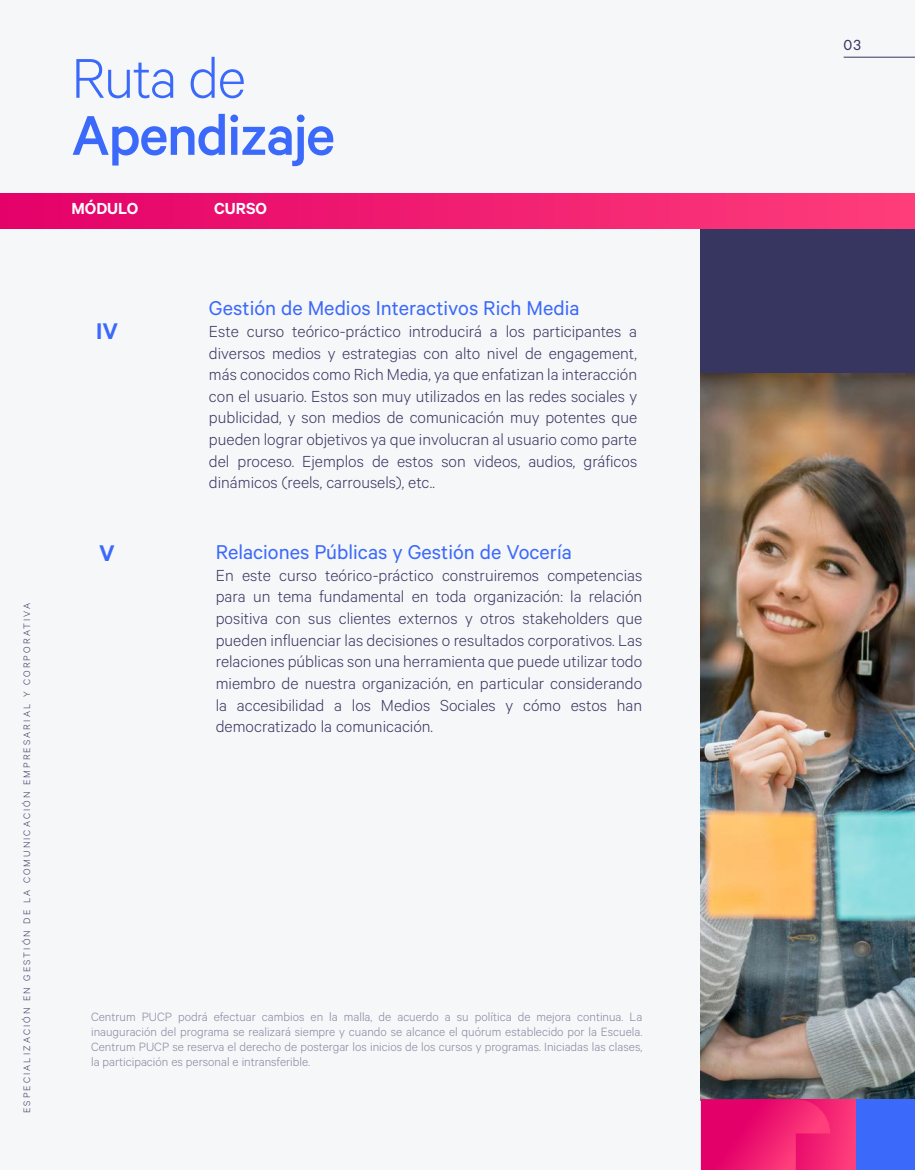
<style>
.page{position:relative;width:915px;height:1170px;background:#fff}
.page>*{position:absolute;margin:0;border:0;box-sizing:border-box;transform-origin:0 0}
.t1{font:500 63px "Calibre";letter-spacing:-.025em;color:#3b69fa}
.t2{font:300 63px "Calibre";letter-spacing:-.025em;color:#3b69fa}
.t3{font:600 25.5px "Calibre";color:#3b69fa}
.t4{font:22.5px "Calibre";color:#3b69fa}
.t5{font:300 18px/21.6px "Calibre";color:#363661;text-align:justify}
.t6{font:600 18px "Calibre";color:#fff}
.t7{font:16.5px "Calibre";color:#363661}
.t8{font:300 13.5px/15px "Calibre";color:#8686a0;text-align:justify}
.t9{font:300 10.5px "Calibre";letter-spacing:.2em;color:#363661}
</style>
<div class="page">
<div style="left:0;top:0;width:914px;height:1169px;background:#f6f7f9"></div>
<hr style="left:843px;top:57px;width:71px;height:1px;background:#363661">
<img style="left:700px;top:373px;width:214px;height:726px">
<div style="left:740px;top:1099px;width:116px;height:70px;background:linear-gradient(to bottom,#f72d76,#fc3879)"></div>
<svg style="left:700px;top:1099px;width:129px;height:70px"></svg>
<div style="left:700px;top:210px;width:214px;height:163px;background:#363661"></div>
<div style="left:856px;top:1099px;width:58px;height:70px;background:#3b69fa"></div>
<div style="left:0;top:193px;width:914px;height:35px;background:linear-gradient(to right,#e40069,#fe3d7a)"></div>
<p class="t9" style="left:21px;top:1113px;width:512px;rotate:-90deg">ESPECIALIZACIÓN EN GESTIÓN DE LA COMUNICACIÓN EMPRESARIAL Y CORPORATIVA</p>
<h1 class="t2" style="left:71px;top:41px;width:176px">Ruta de</h1>
<h1 class="t1" style="left:71px;top:98px;width:265px">Apendizaje</h1>
<p class="t6" style="left:71px;top:197px;width:69px">MÓDULO</p>
<p class="t6" style="left:214px;top:197px;width:55px">CURSO</p>
<h2 class="t3" style="left:96px;top:315px;width:23px">IV</h2>
<p class="t4" style="left:209px;top:295px;width:372px">Gestión de Medios Interactivos Rich Media</p>
<p class="t5" style="left:209px;top:320px;width:429px">Este curso teórico-práctico introducirá a los participantes a diversos medios y estrategias con alto nivel de engagement, más conocidos como Rich Media, ya que enfatizan la interacción con el usuario. Estos son muy utilizados en las redes sociales y publicidad, y son medios de comunicación muy potentes que pueden lograr objetivos ya que involucran al usuario como parte del proceso. Ejemplos de estos son videos, audios, gráficos dinámicos (reels, carrousels), etc..</p>
<h2 class="t3" style="left:99px;top:538px;width:17px">V</h2>
<p class="t4" style="left:216px;top:539px;width:357px">Relaciones Públicas y Gestión de Vocería</p>
<p class="t5" style="left:216px;top:563px;width:428px">En este curso teórico-práctico construiremos competencias para un tema fundamental en toda organización: la relación positiva con sus clientes externos y otros stakeholders que pueden influenciar las decisiones o resultados corporativos. Las relaciones públicas son una herramienta que puede utilizar todo miembro de nuestra organización, en particular considerando la accesibilidad a los Medios Sociales y cómo estos han democratizado la comunicación.</p>
<p class="t8" style="left:91px;top:1008px;width:552px">Centrum PUCP podrá efectuar cambios en la malla, de acuerdo a su política de mejora continua. La inauguración del programa se realizará siempre y cuando se alcance el quórum establecido por la Escuela.<br>Centrum PUCP se reserva el derecho de postergar los inicios de los cursos y programas. Iniciadas las clases, la participación es personal e intransferible.</p>
<p class="t7" style="left:843px;top:36px;width:19px">03</p>
</div>
